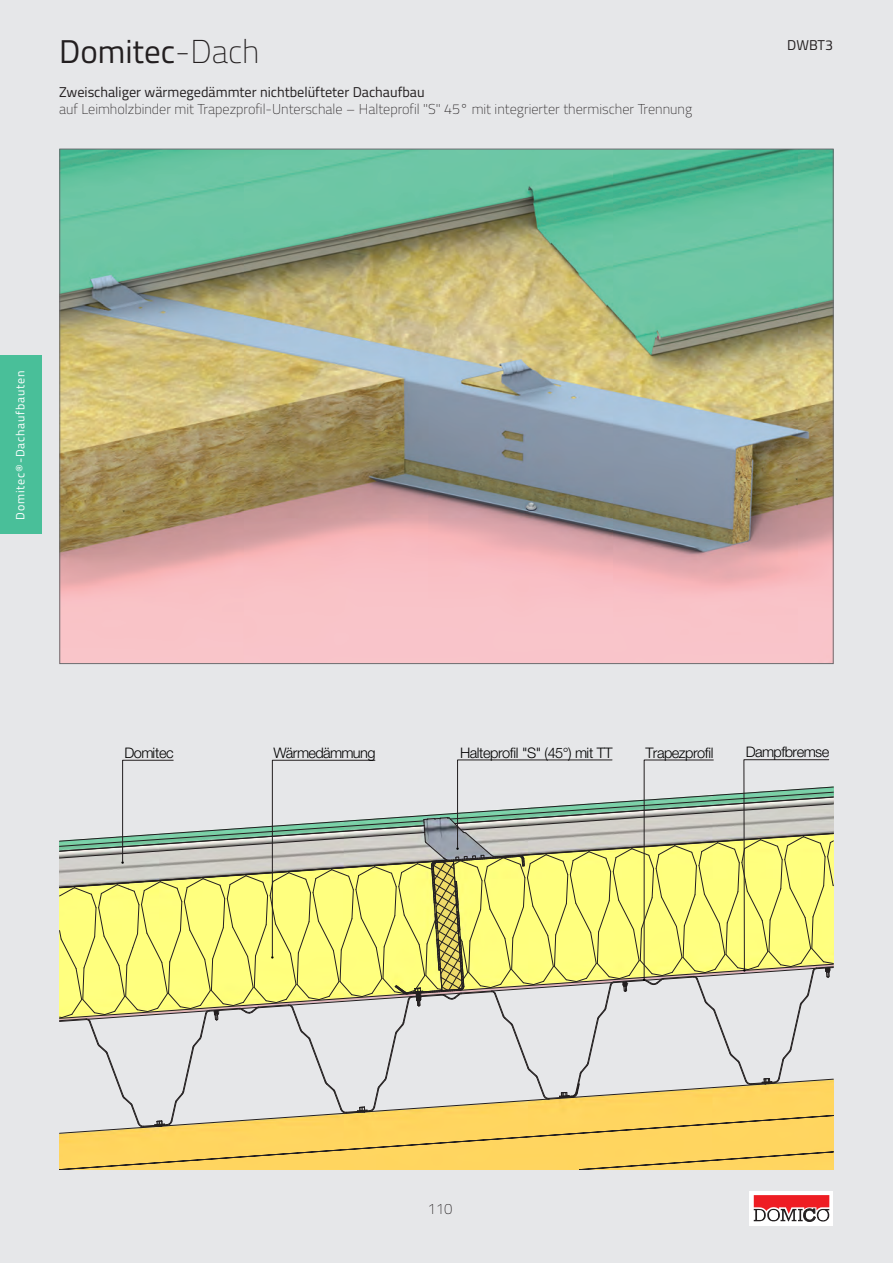
<style>
.page{position:relative;width:893px;height:1263px;background:#e6e7e9}
.page>*{position:absolute;margin:0;border:0;box-sizing:border-box;transform-origin:0 0}
._02_Subhead{font:33px "Titillium";color:#231f20}
.t1{font:100 15px "Titillium";color:#231f20}
.t2{font:300 14.55px "Helvetica Neue LT Pro";letter-spacing:-.04em;color:#000}
._03_Fließtext{font:100 14.25px "Titillium";color:#231f20}
._02_Subhead-2{font:14.25px "Titillium";color:#231f20}
.Nummer{font:14.25px "Titillium";color:#231f20}
.t3{font:12px "Titillium";letter-spacing:.065em;color:#fff}
.s1{font-weight:100}
</style>
<div class="page">
<div style="left:0;top:355px;width:42px;height:178px;background:#49bf99"></div>
<div style="left:749px;top:1191px;width:84px;height:34px;background:#fff"></div>
<svg style="left:754px;top:1195px;width:76px;height:27px"></svg>
<img style="left:62px;top:151px;width:769px;height:511px">
<svg style="left:59px;top:759px;width:775px;height:410px"></svg>
<p class="_02_Subhead" style="left:59px;top:27px;width:202px">Domitec<span class="s1">-Dach</span></p>
<p class="_02_Subhead-2" style="left:59px;top:82px;width:367px">Zweischaliger wärmegedämmter nichtbelüfteter Dachaufbau</p>
<p class="_03_Fließtext" style="left:59px;top:99px;width:635px">auf Leimholzbinder mit Trapezprofil-Unterschale – Halteprofil "S" 45° mit integrierter thermischer Trennung</p>
<p class="Nummer" style="left:787px;top:34px;width:47px">DWBT3</p>
<p class="t3" style="left:11px;top:520px;width:151px;rotate:-90deg">Domitec®-Dachaufbauten</p>
<p class="t2" style="left:125px;top:744px;width:51px">Domitec</p>
<p class="t2" style="left:274px;top:744px;width:104px">Wärmedämmung</p>
<p class="t2" style="left:460px;top:743px;width:154px">Halteprofil "S" (45°) mit TT</p>
<p class="t2" style="left:645px;top:743px;width:70px">Trapezprofil</p>
<p class="t2" style="left:746px;top:743px;width:85px">Dampfbremse</p>
<p class="t1" style="left:427px;top:1198px;width:27px">110</p>
</div>
